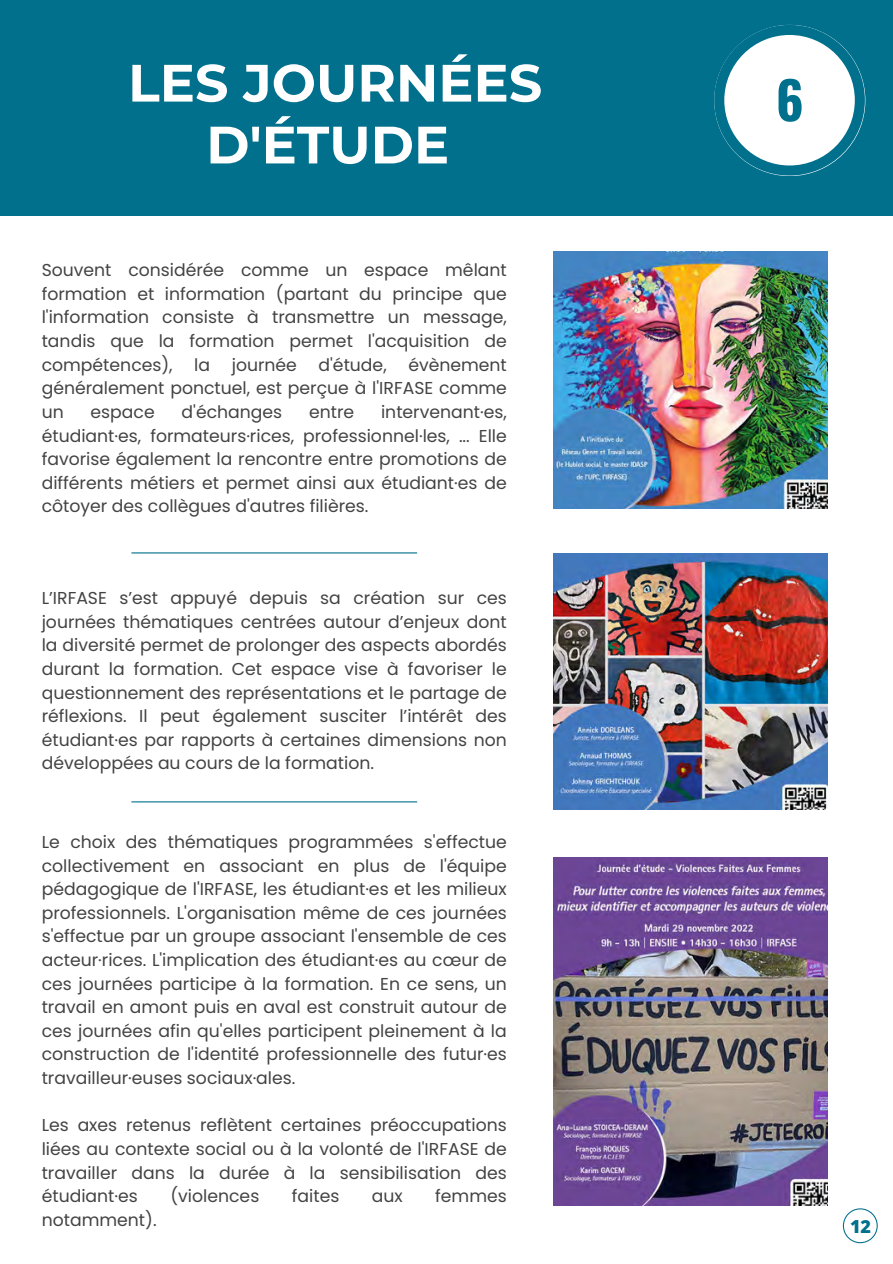
<style>
.page{position:relative;width:893px;height:1264px;background:#fff}
.page>*{position:absolute;margin:0;border:0;box-sizing:border-box;transform-origin:0 0}
.t1{font:700 52.5px/61.8px "Montserrat";color:#fff;text-align:center}
.t2{font:700 51.75px "Oswald";color:#01708d}
.t3{font:800 18px "Open Sans";color:#01708d}
.t4{font:17.25px/23.5px "Poppins";color:#434343;text-align:justify}
</style>
<div class="page">
<div style="left:0;top:0;width:892px;height:216px;background:#01708d"></div>
<svg style="left:714px;top:25px;width:150px;height:150px"></svg>
<img style="left:553px;top:252px;width:274px;height:256px">
<img style="left:553px;top:858px;width:274px;height:347px">
<img style="left:553px;top:553px;width:274px;height:257px">
<hr style="left:131px;top:552px;width:286px;height:1px;background:#01708d">
<hr style="left:131px;top:801px;width:286px;height:1px;background:#01708d">
<svg style="left:842px;top:1208px;width:35px;height:35px"></svg>
<p class="t1" style="left:128px;top:52px;width:415px">LES JOURNÉES<br>D'ÉTUDE</p>
<p class="t4" style="left:42px;top:258px;width:466px">Souvent considérée comme un espace mêlant formation et information (partant du principe que l'information consiste à transmettre un message, tandis que la formation permet l'acquisition de compétences),</p>
<p class="t4" style="left:194px;top:353px;width:17px">la</p>
<p class="t4" style="left:232px;top:353px;width:67px">journée</p>
<p class="t4" style="left:318px;top:353px;width:70px">d'étude,</p>
<p class="t4" style="left:42px;top:353px;width:466px;text-indent:366px">évènement généralement ponctuel, est perçue à l'IRFASE comme un</p>
<p class="t4" style="left:91px;top:400px;width:66px">espace</p>
<p class="t4" style="left:182px;top:400px;width:102px">d'échanges</p>
<p class="t4" style="left:309px;top:400px;width:47px">entre</p>
<p class="t4" style="left:42px;top:400px;width:466px;text-indent:339px">intervenant·es, étudiant·es, formateurs·rices, professionnel·les, ... Elle favorise également la rencontre entre promotions de différents métiers et permet ainsi aux étudiant·es de côtoyer des collègues d'autres filières.</p>
<p class="t4" style="left:42px;top:586px;width:466px">L’IRFASE s’est appuyé depuis sa création sur ces journées thématiques centrées autour d’enjeux dont la diversité permet de prolonger des aspects abordés durant la formation. Cet espace vise à favoriser le questionnement des représentations et le partage de réflexions. Il peut également susciter l’intérêt des étudiant·es par rapports à certaines dimensions non développées au cours de la formation.</p>
<p class="t4" style="left:42px;top:830px;width:466px">Le choix des thématiques programmées s'effectue collectivement en associant en plus de l'équipe pédagogique de l'IRFASE, les étudiant·es et les milieux professionnels. L'organisation même de ces journées s'effectue par un groupe associant l'ensemble de ces acteur·rices. L'implication des étudiant·es au cœur de ces journées participe à la formation. En ce sens, un travail en amont puis en aval est construit autour de ces journées afin qu'elles participent pleinement à la construction de l'identité professionnelle des futur·es travailleur·euses sociaux·ales.</p>
<p class="t4" style="left:42px;top:1113px;width:466px">Les axes retenus reflètent certaines préoccupations liées au contexte social ou à la volonté de l'IRFASE de travailler dans la durée à la sensibilisation des étudiant·es</p>
<p class="t4" style="left:170px;top:1184px;width:90px">(violences</p>
<p class="t4" style="left:292px;top:1184px;width:49px">faites</p>
<p class="t4" style="left:372px;top:1184px;width:32px">aux</p>
<p class="t4" style="left:435px;top:1184px;width:73px">femmes</p>
<p class="t2" style="left:775px;top:59px;width:29px">6</p>
<p class="t4" style="left:42px;top:1207px;width:116px">notamment).</p>
<p class="t3" style="left:849px;top:1213px;width:23px">12</p>
</div>
